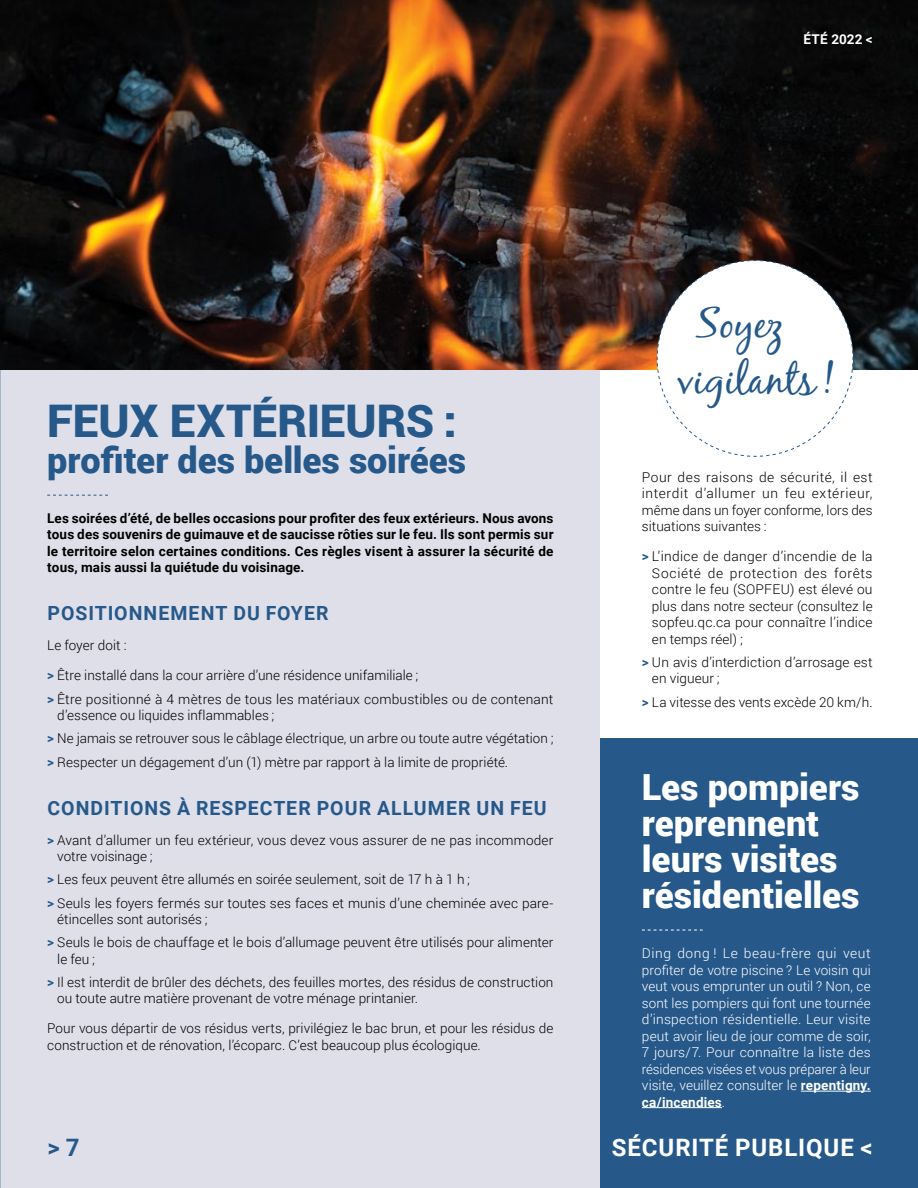
<style>
.page{position:relative;width:918px;height:1188px;background:#fff}
.page>*{position:absolute;margin:0;border:0;box-sizing:border-box;transform-origin:0 0}
.t1{font:900 45px "Roboto";color:#26598a}
.t2{font:42.45px/55.5px "Black Jack";color:#26598a}
.t3{font:900 36px/36px "Roboto";letter-spacing:-.005em;color:#fff}
.t4{font:900 36px "Roboto";letter-spacing:-.005em;color:#26598a}
.t5{font:700 24px "Roboto";letter-spacing:.035em;color:#fff}
.t6{font:700 24px "Roboto";color:#26598a}
.t7{font:700 19.5px "Roboto";letter-spacing:.05em;color:#26598a}
.t8{font:300 13.5px/16.5px "Roboto";letter-spacing:.005em;color:#000}
.t9{font:300 13.5px/16.5px "Roboto";letter-spacing:-.005em;color:#fff;text-align:justify}
.t10{font:700 13.5px/16.5px "Roboto";letter-spacing:.015em;color:#000;text-align:justify}
.t11{font:700 13.5px "Roboto";color:#fff}
.s1{font-weight:700;color:#26598a}
.s2{font-weight:700}
</style>
<div class="page">
<div style="left:599px;top:738px;width:319px;height:450px;background:#26598a"></div>
<div style="left:0;top:369px;width:599px;height:819px;background:#dedfe9"></div>
<img style="left:0;top:0;width:918px;height:369px">
<svg style="left:47px;top:495px;width:61px;height:1px"></svg>
<svg style="left:642px;top:930px;width:61px;height:1px"></svg>
<hr style="left:801px;top:1091px;width:70px;height:1px;background:#fff">
<hr style="left:642px;top:1107px;width:80px;height:1px;background:#fff">
<svg style="left:656px;top:260px;width:198px;height:197px"></svg>
<p class="t11" style="left:803px;top:30px;width:71px">ÉTÉ 2022 &lt;</p>
<h1 class="t1" style="left:47px;top:389px;width:411px">FEUX EXTÉRIEURS :</h1>
<h3 class="t4" style="left:47px;top:434px;width:421px">profiter des belles soirées</h3>
<p class="t10" style="left:47px;top:509px;width:508px">Les soirées d’été, de belles occasions pour profiter des feux extérieurs. Nous avons tous des souvenirs de guimauve et de saucisse rôties sur le feu. Ils sont permis sur le territoire selon certaines conditions. Ces règles visent à assurer la sécurité de tous, mais aussi la quiétude du voisinage.</p>
<h3 class="t7" style="left:48px;top:600px;width:283px">POSITIONNEMENT DU FOYER</h3>
<p class="t8" style="left:47px;top:637px;width:81px">Le foyer doit :</p>
<p class="t8" style="left:47px;top:663px;width:508px;line-height:23.2px"><span class="s1">&gt;</span> Être installé dans la cour arrière d’une résidence unifamiliale ;<br><span class="s1">&gt;</span> Être positionné à 4 mètres de tous les matériaux combustibles ou de contenant</p>
<p class="t8" style="left:47px;top:703px;width:508px;line-height:23.2px;text-indent:10px">d’essence ou liquides inflammables ;<br><span class="s1">&gt;</span> Ne jamais se retrouver sous le câblage électrique, un arbre ou toute autre végétation ; <span class="s1">&gt;</span> Respecter un dégagement d’un (1) mètre par rapport à la limite de propriété.</p>
<h3 class="t7" style="left:48px;top:794px;width:501px">CONDITIONS À RESPECTER POUR ALLUMER UN FEU</h3>
<p class="t8" style="left:57px;top:831px;width:498px;text-indent:-10px"><span class="s1">&gt;</span> Avant d’allumer un feu extérieur, vous devez vous assurer de ne pas incommoder votre voisinage ;</p>
<p class="t8" style="left:47px;top:867px;width:508px;line-height:23.2px"><span class="s1">&gt;</span> Les feux peuvent être allumés en soirée seulement, soit de 17 h à 1 h ;<br><span class="s1">&gt;</span> Seuls les foyers fermés sur toutes ses faces et munis d’une cheminée avec pare-</p>
<p class="t8" style="left:47px;top:907px;width:508px;line-height:23.2px;text-indent:10px">étincelles sont autorisés ;<br><span class="s1">&gt;</span> Seuls le bois de chauffage et le bois d’allumage peuvent être utilisés pour alimenter</p>
<p class="t8" style="left:47px;top:947px;width:508px;line-height:23.2px;text-indent:10px">le feu ;<br><span class="s1">&gt;</span> Il est interdit de brûler des déchets, des feuilles mortes, des résidus de construction</p>
<p class="t8" style="left:57px;top:990px;width:362px">ou toute autre matière provenant de votre ménage printanier.</p>
<p class="t8" style="left:47px;top:1020px;width:508px">Pour vous départir de vos résidus verts, privilégiez le bac brun, et pour les résidus de construction et de rénovation, l’écoparc. C’est beaucoup plus écologique.</p>
<h2 class="t2" style="left:677px;top:295px;width:159px;text-indent:19px">Soyez vigilants!</h2>
<p class="t8" style="left:642px;top:468px;width:232px;text-align:justify">Pour des raisons de sécurité, il est interdit d’allumer un feu extérieur, même dans un foyer conforme, lors des situations suivantes :</p>
<p class="t8" style="left:652px;top:548px;width:222px;text-align:justify;text-indent:-10px"><span class="s1">&gt;</span> L’indice de danger d’incendie de la Société de protection des forêts contre le feu (SOPFEU) est élevé ou plus dans notre secteur (consultez le sopfeu.qc.ca pour connaître l’indice en temps réel) ;</p>
<p class="t8" style="left:652px;top:653px;width:222px;text-indent:-10px"><span class="s1">&gt;</span> Un avis d’interdiction d’arrosage est en vigueur ;</p>
<p class="t8" style="left:642px;top:693px;width:232px"><span class="s1">&gt;</span> La vitesse des vents excède 20 km/h.</p>
<h3 class="t3" style="left:642px;top:768px;width:219px">Les pompiers reprennent leurs visites résidentielles</h3>
<p class="t9" style="left:642px;top:945px;width:230px">Ding dong ! Le beau-frère qui veut profiter de votre piscine ? Le voisin qui veut vous emprunter un outil ? Non, ce sont les pompiers qui font une tournée d’inspection résidentielle. Leur visite peut avoir lieu de jour comme de soir, 7 jours/7. Pour connaître la liste des résidences visées et vous préparer à leur visite, veuillez consulter le <span class="s2">repentigny. ca/incendies</span>.</p>
<h3 class="t6" style="left:48px;top:1130px;width:34px">&gt; 7</h3>
<h3 class="t5" style="left:612px;top:1130px;width:262px">SÉCURITÉ PUBLIQUE &lt;</h3>
</div>
